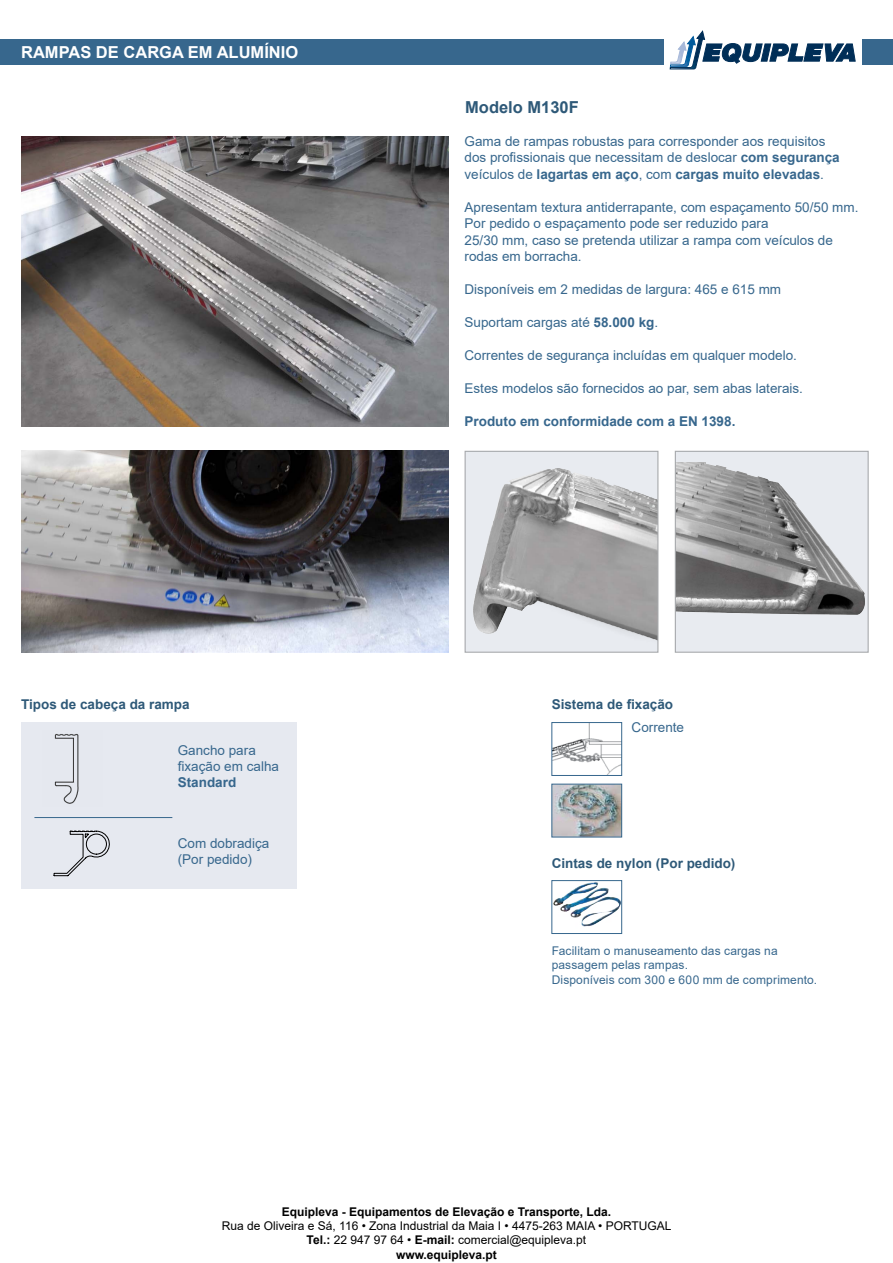
<style>
.page{position:relative;width:893px;height:1263px;background:#fff}
.page>*{position:absolute;margin:0;border:0;box-sizing:border-box;transform-origin:0 0}
.t1{font:700 16.5px "Arial";color:#fff}
.t2{font:700 16.5px "Arial";color:#2e5978}
.t3{font:13.5px/16.5px "Arial";color:#37678d}
.t4{font:700 13.5px "Arial";color:#2e5978}
.t5{font:700 13.5px "Arial";color:#37678d}
.t6{font:12px/14.4px "Arial";color:#000;text-align:center}
.t7{font:12px/14.4px "Arial";letter-spacing:.01em;color:#37678d}
.t8{font:700 12px "Arial";color:#000}
.s1{font-weight:700}
</style>
<div class="page">
<div style="left:0;top:39px;width:663px;height:26px;background:#37678d"></div>
<div style="left:862px;top:39px;width:31px;height:26px;background:#37678d"></div>
<svg style="left:670px;top:31px;width:186px;height:38px"></svg>
<div style="left:21px;top:722px;width:275px;height:167px;background:#e6e9f0"></div>
<hr style="left:34px;top:817px;width:138px;height:1px;background:#37678d">
<img style="left:54px;top:733px;width:25px;height:71px">
<img style="left:554px;top:882px;width:66px;height:45px">
<div style="left:552px;top:880px;width:70px;height:54px;border:1px solid #37678d"></div>
<img style="left:554px;top:724px;width:66px;height:50px">
<div style="left:552px;top:722px;width:70px;height:54px;border:1px solid #37678d"></div>
<img style="left:554px;top:786px;width:66px;height:49px">
<div style="left:552px;top:784px;width:70px;height:53px;border:1px solid #37678d"></div>
<svg style="left:54px;top:831px;width:56px;height:45px"></svg>
<img style="left:21px;top:136px;width:427px;height:290px">
<div style="left:675px;top:451px;width:193px;height:201px;background:#e8ebf0"></div>
<img style="left:677px;top:463px;width:188px;height:152px">
<div style="left:675px;top:451px;width:194px;height:202px;border:1px solid #a7a9ac"></div>
<img style="left:467px;top:453px;width:189px;height:198px">
<div style="left:465px;top:451px;width:193px;height:202px;border:1px solid #a7a9ac"></div>
<img style="left:21px;top:451px;width:427px;height:202px">
<p class="t1" style="left:21px;top:41px;width:279px">RAMPAS DE CARGA EM ALUMÍNIO</p>
<p class="t4" style="left:21px;top:695px;width:170px">Tipos de cabeça da rampa</p>
<p class="t3" style="left:178px;top:742px;width:103px">Gancho para fixação em calha</p>
<p class="t5" style="left:178px;top:773px;width:60px">Standard</p>
<p class="t3" style="left:178px;top:835px;width:93px">Com dobradiça (Por pedido)</p>
<p class="t2" style="left:465px;top:96px;width:115px">Modelo M130F</p>
<p class="t3" style="left:465px;top:132px;width:377px">Gama de rampas robustas para corresponder aos requisitos dos profissionais que necessitam de deslocar <span class="s1">com segurança </span>veículos de <span class="s1">lagartas em aço</span>, com <span class="s1">cargas muito elevadas</span>.</p>
<p class="t3" style="left:465px;top:198px;width:395px">Apresentam textura antiderrapante, com espaçamento 50/50 mm.<br>Por pedido o espaçamento pode ser reduzido para<br>25/30 mm, caso se pretenda utilizar a rampa com veículos de rodas em borracha.</p>
<p class="t3" style="left:465px;top:281px;width:318px">Disponíveis em 2 medidas de largura: 465 e 615 mm</p>
<p class="t3" style="left:465px;top:314px;width:195px">Suportam cargas até <span class="s1">58.000 kg</span>.</p>
<p class="t3" style="left:465px;top:347px;width:334px">Correntes de segurança incluídas em qualquer modelo.</p>
<p class="t3" style="left:465px;top:380px;width:340px">Estes modelos são fornecidos ao par, sem abas laterais.</p>
<p class="t5" style="left:465px;top:412px;width:272px">Produto em conformidade com a EN 1398.</p>
<p class="t4" style="left:552px;top:695px;width:123px">Sistema de fixação</p>
<p class="t3" style="left:632px;top:719px;width:54px">Corrente</p>
<p class="t4" style="left:552px;top:853px;width:185px">Cintas de nylon (Por pedido)</p>
<p class="t7" style="left:552px;top:943px;width:267px">Facilitam o manuseamento das cargas na passagem pelas rampas.<br>Disponíveis com 300 e 600 mm de comprimento.</p>
<p class="t8" style="left:282px;top:1203px;width:331px">Equipleva - Equipamentos de Elevação e Transporte, Lda.</p>
<p class="t6" style="left:222px;top:1218px;width:451px">Rua de Oliveira e Sá, 116 • Zona Industrial da Maia I • 4475-263 MAIA • PORTUGAL<br><span class="s1">Tel.:</span> 22 947 97 64 • <span class="s1">E-mail:</span> comercial@equipleva.pt<br><span class="s1">www.equipleva.pt</span></p>
</div>
